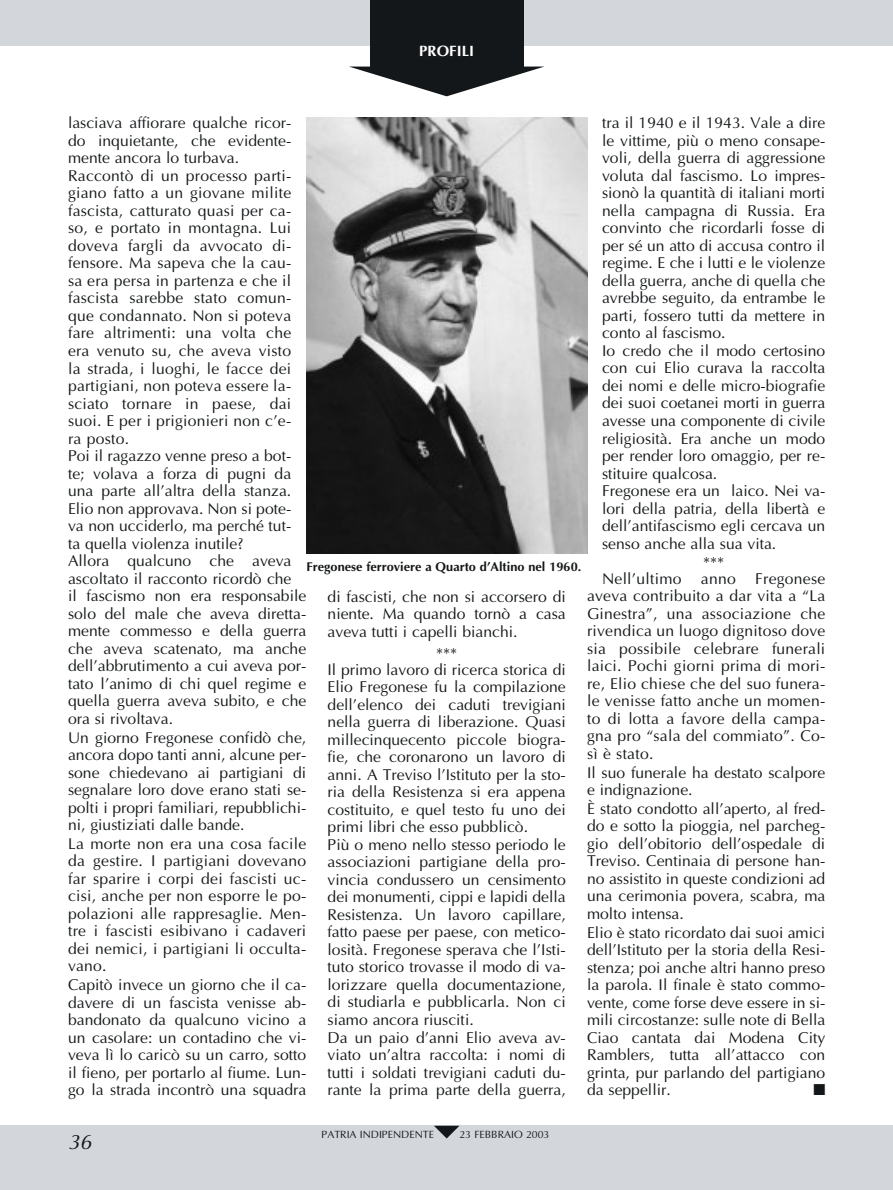
<style>
.page{position:relative;width:893px;height:1190px;background:#fff}
.page>*{position:absolute;margin:0;border:0;box-sizing:border-box;transform-origin:0 0}
.t1{font:italic 21px "Optima";color:#141719}
.t2{font:15.75px/17.5px "Optima";color:#141719}
.t3{font:15.75px "Zapf Dingbats";color:#141719}
.t4{font:700 15px "Optima";color:#fff}
.t5{font:700 12.75px "Optima";color:#141719}
.t6{font:10.5px "Optima";color:#141719}
</style>
<div class="page">
<div style="left:0;top:0;width:892px;height:45px;background:#d3d6db"></div>
<div style="left:0;top:1125px;width:892px;height:64px;background:#d3d6db"></div>
<div style="left:370px;top:0;width:153px;height:67px;background:#141719"></div>
<svg style="left:350px;top:67px;width:193px;height:29px"></svg>
<svg style="left:434px;top:1125px;width:25px;height:13px"></svg>
<img style="left:306px;top:118px;width:281px;height:435px">
<p class="t4" style="left:419px;top:44px;width:56px">PROFILI</p>
<p class="t2" style="left:68px;top:116px;width:240px">lasciava affiorare qualche ricor&shy;do inquietante, che evidente&shy;mente ancora lo turbava.<br>Raccontò di un processo parti&shy;giano fatto a un giovane milite fascista, catturato quasi per ca&shy;so, e portato in montagna. Lui doveva fargli da avvocato di&shy;fensore. Ma sapeva che la cau&shy;sa era persa in partenza e che il fascista sarebbe stato comun&shy;que condannato. Non si poteva fare altrimenti: una volta che era venuto su, che aveva visto la strada, i luoghi, le facce dei partigiani, non poteva essere la&shy;sciato tornare in paese, dai suoi. E per i prigionieri non c’e&shy;ra posto.<br>Poi il ragazzo venne preso a bot&shy;te; volava a forza di pugni da una parte all’altra della stanza.<br>Elio non approvava. Non si pote&shy;va non ucciderlo, ma perché tut&shy;ta quella violenza inutile?<br>Allora qualcuno che aveva ascoltato il racconto ricordò che<br>il fascismo non era responsabile solo del male che aveva diretta&shy;mente commesso e della guerra che aveva scatenato, ma anche dell’abbrutimento a cui aveva por&shy;tato l’animo di chi quel regime e quella guerra aveva subito, e che ora si rivoltava.<br>Un giorno Fregonese confidò che, ancora dopo tanti anni, alcune per&shy;sone chiedevano ai partigiani di segnalare loro dove erano stati se&shy;polti i propri familiari, repubblichi&shy;ni, giustiziati dalle bande.<br>La morte non era una cosa facile da gestire. I partigiani dovevano far sparire i corpi dei fascisti uc&shy;cisi, anche per non esporre le po&shy;polazioni alle rappresaglie. Men&shy;tre i fascisti esibivano i cadaveri dei nemici, i partigiani li occulta&shy;vano.<br>Capitò invece un giorno che il ca&shy;davere di un fascista venisse ab&shy;bandonato da qualcuno vicino a un casolare: un contadino che vi&shy;veva lì lo caricò su un carro, sotto il fieno, per portarlo al fiume. Lun&shy;go la strada incontrò una squadra</p>
<p class="t2" style="left:602px;top:116px;width:225px">tra il 1940 e il 1943. Vale a dire le vittime, più o meno consape&shy;voli, della guerra di aggressione voluta dal fascismo. Lo impres&shy;sionò la quantità di italiani morti nella campagna di Russia. Era convinto che ricordarli fosse di per sé un atto di accusa contro il regime. E che i lutti e le violenze della guerra, anche di quella che avrebbe seguito, da entrambe le parti, fossero tutti da mettere in conto al fascismo.<br>Io credo che il modo certosino con cui Elio curava la raccolta dei nomi e delle micro-biografie dei suoi coetanei morti in guerra avesse una componente di civile religiosità. Era anche un modo per render loro omaggio, per re&shy;stituire qualcosa.<br>Fregonese era un laico. Nei va&shy;lori della patria, della libertà e dell’antifascismo egli cercava un senso anche alla sua vita.</p>
<p class="t2" style="left:602px;top:556px;width:225px;line-height:16px;text-align:center">***<br>Nell’ultimo anno Fregonese</p>
<p class="t2" style="left:587px;top:588px;width:240px">aveva contribuito a dar vita a “La<br>Ginestra”, una associazione che rivendica un luogo dignitoso dove sia possibile celebrare funerali laici. Pochi giorni prima di mori&shy;re, Elio chiese che del suo funera&shy;le venisse fatto anche un momen&shy;to di lotta a favore della campa&shy;gna pro “sala del commiato”. Co&shy;sì è stato.<br>Il suo funerale ha destato scalpore e indignazione.<br>È stato condotto all’aperto, al fred&shy;do e sotto la pioggia, nel parcheg&shy;gio dell’obitorio dell’ospedale di<br>Treviso. Centinaia di persone han&shy;no assistito in queste condizioni ad una cerimonia povera, scabra, ma molto intensa.<br>Elio è stato ricordato dai suoi amici dell’Istituto per la storia della Resi&shy;stenza; poi anche altri hanno preso la parola. Il finale è stato commo&shy;vente, come forse deve essere in si&shy;mili circostanze: sulle note di Bella<br>Ciao cantata dai Modena City<br>Ramblers, tutta all’attacco con grinta, pur parlando del partigiano da seppellir.</p>
<p class="t5" style="left:306px;top:561px;width:276px">Fregonese ferroviere a Quarto d’Altino nel 1960.</p>
<p class="t2" style="left:327px;top:589px;width:240px;text-align:justify">di fascisti, che non si accorsero di niente. Ma quando tornò a casa aveva tutti i capelli bianchi.</p>
<p class="t2" style="left:327px;top:647px;width:240px;line-height:16px;text-align:center">***<br>Il primo lavoro di ricerca storica di</p>
<p class="t2" style="left:327px;top:679px;width:240px">Elio Fregonese fu la compilazione dell’elenco dei caduti trevigiani nella guerra di liberazione. Quasi millecinquecento piccole biogra&shy;fie, che coronarono un lavoro di anni. A Treviso l’Istituto per la sto&shy;ria della Resistenza si era appena costituito, e quel testo fu uno dei primi libri che esso pubblicò.<br>Più o meno nello stesso periodo le associazioni partigiane della pro&shy;vincia condussero un censimento dei monumenti, cippi e lapidi della Resistenza. Un lavoro capillare, fatto paese per paese, con metico&shy;losità. Fregonese sperava che l’Isti&shy;tuto storico trovasse il modo di va&shy;lorizzare quella documentazione, di studiarla e pubblicarla. Non ci siamo ancora riusciti.<br>Da un paio d’anni Elio aveva av&shy;viato un’altra raccolta: i nomi di tutti i soldati trevigiani caduti du&shy;rante la prima parte della guerra,</p>
<p class="t3" style="left:813px;top:1082px;width:13px">■</p>
<h1 class="t1" style="left:68px;top:1132px;width:25px">36</h1>
<p class="t6" style="left:321px;top:1130px;width:114px">PATRIA INDIPENDENTE</p>
<p class="t6" style="left:459px;top:1130px;width:91px">23 FEBBRAIO 2003</p>
</div>
